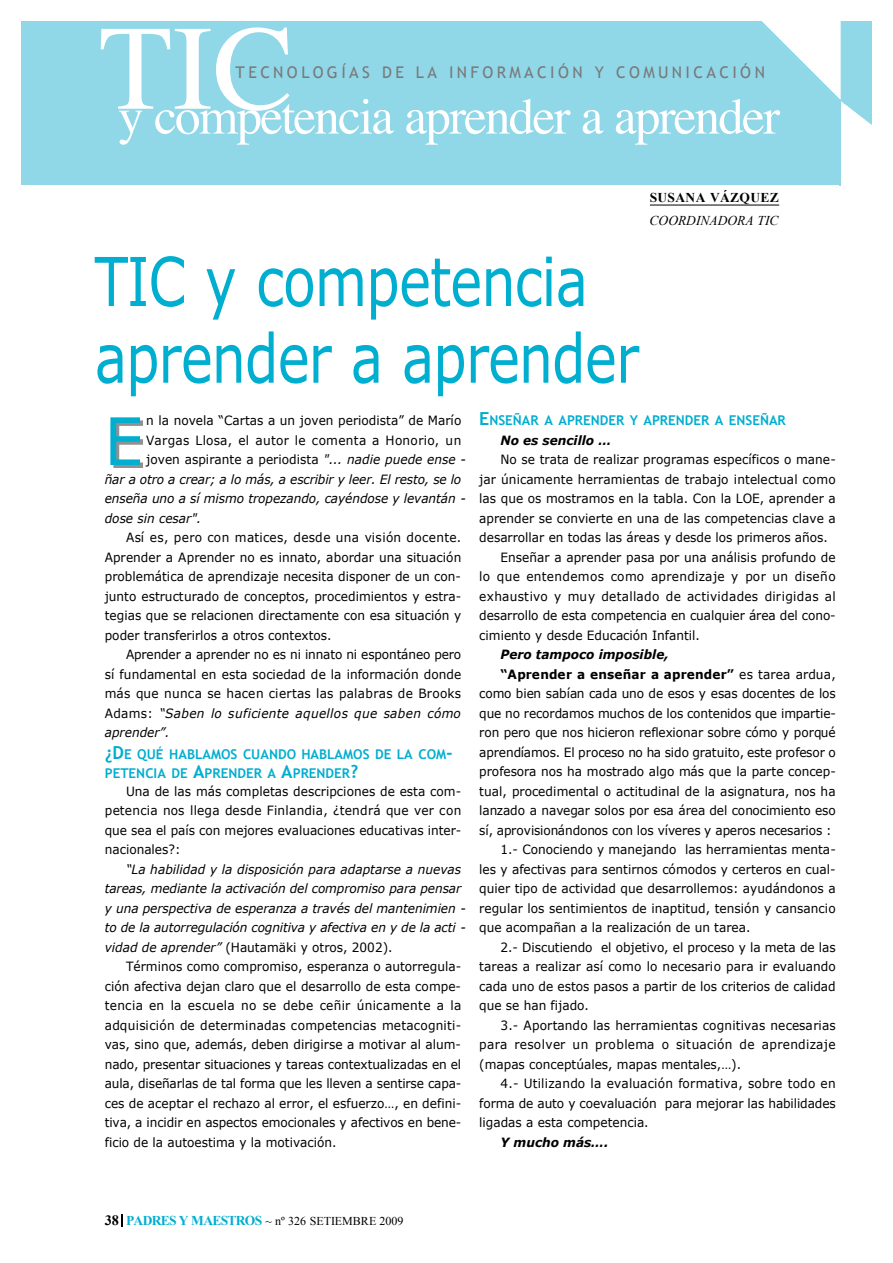
<style>
.page{position:relative;width:893px;height:1263px;background:#fff}
.page>*{position:absolute;margin:0;border:0;box-sizing:border-box;transform-origin:0 0}
.t1{font:120.75px "Times";color:#fff}
.t2{font:67.5px/76.7px "Verdana";letter-spacing:-.02em;color:#00aed0;scale:.8 1}
.t3{font:51px "Times";letter-spacing:-.035em;color:#fff}
.t4{font:16.05px "Trebuchet MS";letter-spacing:.21em;color:#797979}
.t5{font:700 13.5px/19.5px "Trebuchet MS";color:#00aed0}
.t6{font:italic 13.5px "Times New Roman";color:#000}
.t7{font:700 13.5px "Times New Roman";letter-spacing:.025em;color:#000}
.t8{font:12.75px/19.5px "Verdana";color:#000;text-align:justify;scale:.95 1}
.t9{font:italic 12.75px/19.5px "Verdana";letter-spacing:-.005em;color:#000;scale:.95 1}
.t10{font:12.75px "Verdana";letter-spacing:.025em;color:#000;scale:.95 1}
.t11{font:12.75px "Verdana";letter-spacing:.02em;color:#000;scale:.95 1}
.t12{font:italic 700 12.75px "Verdana";color:#000;scale:.95 1}
.t13{font:700 12.75px "Verdana";letter-spacing:.01em;color:#000;scale:.95 1}
.t14{font:12px "Times New Roman";color:#000}
.s1{font-style:italic}
.s2{font-size:18px}
.s3{font-style:normal}
.s4{font-weight:400}
.s5{font-weight:700;font-size:14.25px}
.s6{font-weight:700;font-size:13.5px;color:#00aed0}
</style>
<div class="page">
<div style="left:22px;top:22px;width:849px;height:163px;background:#90d7e8"></div>
<svg style="left:122px;top:1215px;width:1px;height:12px"></svg>
<svg style="left:763px;top:22px;width:108px;height:164px"></svg>
<hr style="left:650px;top:205px;width:129px;height:1px;background:#000">
<img style="left:110px;top:421px;width:33px;height:47px">
<img style="left:110px;top:418px;width:30px;height:46px">
<h1 class="t1" style="left:99px;top:18px;width:196px">TIC</h1>
<p class="t4" style="left:235px;top:63px;width:531px">TECNOLOGÍAS DE LA INFORMACIÓN Y COMUNICACIÓN</p>
<h3 class="t3" style="left:118px;top:95px;width:663px">y competencia aprender a aprender</h3>
<p class="t7" style="left:650px;top:190px;width:130px">SUSANA VÁZQUEZ</p>
<p class="t6" style="left:649px;top:213px;width:130px">COORDINADORA TIC</p>
<h2 class="t2" style="left:95px;top:241px;width:682px">TIC y competencia aprender a aprender</h2>
<p class="t8" style="left:146px;top:410px;width:333px">n la novela “Cartas a un joven periodista” de Marío</p>
<p class="t10" style="left:146px;top:432px;width:333px">Vargas Llosa, el autor le comenta a Honorio, un</p>
<p class="t8" style="left:146px;top:450px;width:338px">joven aspirante a periodista <span class="s1">"... nadie puede ense -</span></p>
<p class="t9" style="left:105px;top:469px;width:377px">ñar a otro a crear; a lo más, a escribir y leer. El resto, se lo</p>
<p class="t9" style="left:105px;top:488px;width:382px">enseña uno a sí mismo tropezando, cayéndose y levantán -</p>
<p class="t9" style="left:105px;top:508px;width:103px">dose sin cesar".</p>
<p class="t8" style="left:105px;top:527px;width:377px;text-indent:21px">Así es, pero con matices, desde una visión docente.<br>Aprender a Aprender no es innato, abordar una situación problemática de aprendizaje necesita disponer de un con&shy;junto estructurado de conceptos, procedimientos y estra&shy;tegias que se relacionen directamente con esa situación y poder transferirlos a otros contextos.</p>
<p class="t8" style="left:105px;top:644px;width:377px;text-indent:21px">Aprender a aprender no es ni innato ni espontáneo pero sí fundamental en esta sociedad de la información donde más que nunca se hacen ciertas las palabras de Brooks A d a m s : <span class="s1">“Saben lo suficiente aquellos que saben cómo aprender”.</span></p>
<p class="t5" style="left:105px;top:744px;width:349px"><span class="s2">¿D</span>E QUÉ HABLAMOS CUANDO HABLAMOS DE LA COM<span class="s2">-<br></span>PETENCIA DE <span class="s2">A</span>PRENDER A <span class="s2">A</span>PRENDER<span class="s2">?</span></p>
<p class="t8" style="left:105px;top:781px;width:377px;text-indent:21px">Una de las más completas descripciones de esta com&shy;petencia nos llega desde Finlandia, ¿tendrá que ver con que sea el país con mejores evaluaciones educativas inter&shy;nacionales?:</p>
<p class="t9" style="left:105px;top:859px;width:382px;text-indent:21px">“La habilidad y la disposición para adaptarse a nuevas tareas, mediante la activación del compromiso para pensar y una perspectiva de esperanza a través del mantenimien - to de la autorregulación cognitiva y afectiva en y de la acti - vidad de aprender” <span class="s3">(Hautamäki y otros, 2002).</span></p>
<p class="t8" style="left:105px;top:956px;width:377px;text-indent:21px">Términos como compromiso, esperanza o autorregula&shy;ción afectiva dejan claro que el desarrollo de esta compe&shy;tencia en la escuela no se debe ceñir únicamente a la adquisición de determinadas competencias metacogniti&shy;vas, sino que, además, deben dirigirse a motivar al alum&shy;nado, presentar situaciones y tareas contextualizadas en el aula, diseñarlas de tal forma que les lleven a sentirse capa&shy;ces de aceptar el rechazo al error, el esfuerzo…, en defini&shy;tiva, a incidir en aspectos emocionales y afectivos en bene&shy;ficio de la autoestima y la motivación.</p>
<p class="t5" style="left:479px;top:411px;width:308px"><span class="s2">E</span>NSEÑAR A APRENDER Y APRENDER A ENSEÑAR</p>
<p class="t12" style="left:500px;top:432px;width:118px">No es sencillo …</p>
<p class="t8" style="left:500px;top:450px;width:354px">No se trata de realizar programas específicos o mane-</p>
<p class="t8" style="left:479px;top:469px;width:377px">jar únicamente herramientas de trabajo intelectual como</p>
<p class="t8" style="left:479px;top:488px;width:377px">las que os mostramos en la tabla. Con la LOE, aprender a</p>
<p class="t8" style="left:479px;top:508px;width:377px">aprender se convierte en una de las competencias clave a</p>
<p class="t8" style="left:479px;top:527px;width:369px">desarrollar en todas las áreas y desde los primeros años.</p>
<p class="t8" style="left:500px;top:547px;width:354px">Enseñar a aprender pasa por una análisis profundo de</p>
<p class="t10" style="left:479px;top:569px;width:377px">lo que entendemos como aprendizaje y por un diseño</p>
<p class="t10" style="left:479px;top:588px;width:377px">exhaustivo y muy detallado de actividades dirigidas al</p>
<p class="t8" style="left:479px;top:605px;width:377px">desarrollo de esta competencia en cualquier área del cono-</p>
<p class="t8" style="left:479px;top:625px;width:234px">cimiento y desde Educación Infantil.</p>
<p class="t12" style="left:500px;top:646px;width:179px">Pero tampoco imposible,</p>
<p class="t13" style="left:500px;top:666px;width:354px">“Aprender a enseñar a aprender” <span class="s4">es tarea ardua,</span></p>
<p class="t8" style="left:479px;top:684px;width:377px">como bien sabían cada uno de esos y esas docentes de los</p>
<p class="t8" style="left:479px;top:703px;width:377px">que no recordamos muchos de los contenidos que impartie-</p>
<p class="t8" style="left:479px;top:722px;width:377px">ron pero que nos hicieron reflexionar sobre cómo y porqué</p>
<p class="t8" style="left:479px;top:742px;width:377px">aprendíamos. El proceso no ha sido gratuito, este profesor o</p>
<p class="t8" style="left:479px;top:761px;width:377px">profesora nos ha mostrado algo más que la parte concep-</p>
<p class="t8" style="left:479px;top:781px;width:377px">tual, procedimental o actitudinal de la asignatura, nos ha</p>
<p class="t8" style="left:479px;top:801px;width:377px">lanzado a navegar solos por esa área del conocimiento eso</p>
<p class="t8" style="left:479px;top:820px;width:373px">sí, aprovisionándonos con los víveres y aperos necesarios :</p>
<p class="t8" style="left:500px;top:839px;width:354px">1.- Conociendo y manejando las herramientas menta-</p>
<p class="t8" style="left:479px;top:859px;width:377px">les y afectivas para sentirnos cómodos y certeros en cual-</p>
<p class="t8" style="left:479px;top:878px;width:377px">quier tipo de actividad que desarrollemos: ayudándonos a</p>
<p class="t8" style="left:479px;top:898px;width:377px">regular los sentimientos de inaptitud, tensión y cansancio</p>
<p class="t8" style="left:479px;top:918px;width:287px">que acompañan a la realización de un tarea.</p>
<p class="t8" style="left:500px;top:937px;width:354px">2.- Discutiendo el objetivo, el proceso y la meta de las</p>
<p class="t8" style="left:479px;top:956px;width:377px">tareas a realizar así como lo necesario para ir evaluando</p>
<p class="t8" style="left:479px;top:976px;width:377px">cada uno de estos pasos a partir de los criterios de calidad</p>
<p class="t8" style="left:479px;top:995px;width:117px">que se han fijado.</p>
<p class="t8" style="left:500px;top:1015px;width:354px">3.- Aportando las herramientas cognitivas necesarias</p>
<p class="t10" style="left:479px;top:1037px;width:377px">para resolver un problema o situación de aprendizaje</p>
<p class="t8" style="left:479px;top:1054px;width:277px">(mapas conceptúales, mapas mentales,…).</p>
<p class="t11" style="left:500px;top:1075px;width:354px">4.- Utilizando la evaluación formativa, sobre todo en</p>
<p class="t8" style="left:479px;top:1093px;width:377px">forma de auto y coevaluación para mejorar las habilidades</p>
<p class="t8" style="left:479px;top:1112px;width:180px">ligadas a esta competencia.</p>
<p class="t12" style="left:500px;top:1134px;width:115px">Y mucho más….</p>
<p class="t14" style="left:105px;top:1214px;width:300px"><span class="s5">38</span> <span class="s6">PADRES Y MAESTROS</span> ~ nº 326 SETIEMBRE 2009</p>
</div>
